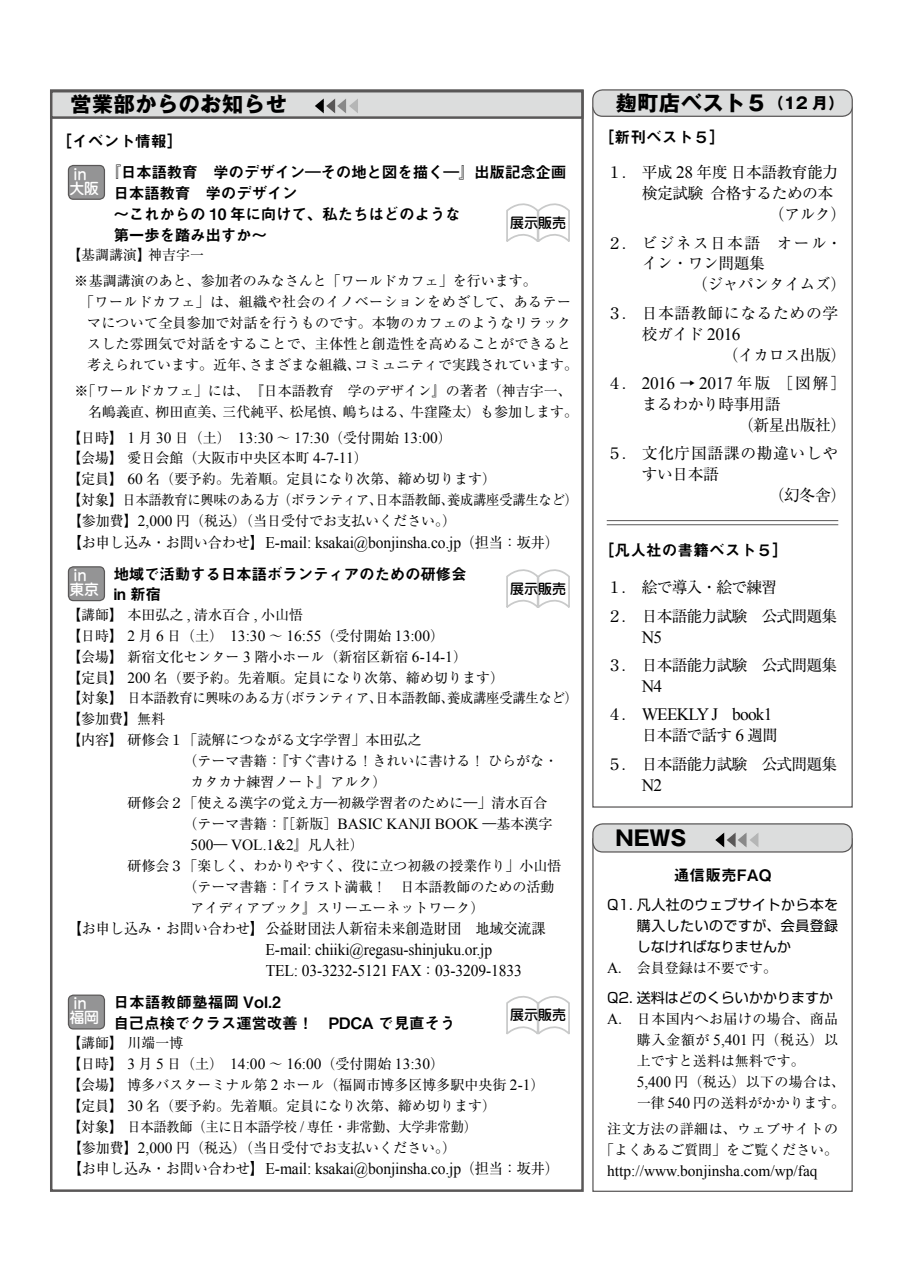
<style>
.page{position:relative;width:903px;height:1275px;background:#fff}
.page>*{position:absolute;margin:0;border:0;box-sizing:border-box;transform-origin:0 0}
.t1{font:700 21px "Gothic MB101 Pro";letter-spacing:.035em;color:#000}
.t2{font:17.32px/28.3px "Times New Roman";letter-spacing:-.045em;color:#000}
.t3{font:16.45px/20.8px "Times New Roman";letter-spacing:-.01em;color:#000;scale:.95 1}
.t4{font:15.75px/21px "Midashi Go Pro MB31";letter-spacing:-.025em;color:#000}
.t5{font:15.75px/21px "Ryumin Pro";letter-spacing:-.025em;color:#000}
.t6{font:15.75px/28.3px "Ryumin Pro";letter-spacing:-.05em;color:#000}
.t7{font:15.75px/28.3px "Ryumin Pro";letter-spacing:.045em;color:#000}
.t8{font:15.75px/21px "Ryumin Pro";letter-spacing:.085em;color:#000}
.t9{font:15.75px "Midashi Go Pro MB31";color:#000}
.t10{font:15.4px "Times New Roman";color:#000}
.t11{font:14.88px "Ryumin Pro";letter-spacing:-.01em;color:#000;scale:.95 1}
.t12{font:500 14.88px/14px "Jun 34 Pro";letter-spacing:-.025em;color:#fff}
.t13{font:14px/21px "Ryumin Pro";color:#000}
.t14{font:14px/21px "Ryumin Pro";letter-spacing:.02em;color:#000;text-align:center}
.t15{font:14px/21px "Ryumin Pro";letter-spacing:.025em;color:#000}
.t16{font:14px/21px "Shin Go Pro";color:#000;text-align:justify}
.t17{font:14px "Ryumin Pro";letter-spacing:-.02em;color:#000}
.t18{font:14px/21px "Ryumin Pro";letter-spacing:.035em;color:#000;text-align:center}
.t19{font:500 14px "Jun 34 Pro";color:#000}
.s1{font-family:"Ryumin Pro";font-size:14px}
.s2{font-family:"Times New Roman";font-size:15.4px}
.s3{font-family:"Ryumin Pro";font-size:14.88px}
.s4{font-size:15.75px}
.s5{font-family:"Times New Roman";font-size:17.32px}
.s6{font-family:"Ryumin Pro";font-size:15.75px}
</style>
<div class="page">
<hr style="left:607px;top:520px;width:231px;height:1px;background:#595757">
<hr style="left:607px;top:524px;width:231px;height:1px;background:#595757">
<div style="left:593px;top:90px;width:259px;height:26px;background:#dcdddd;border-radius:10px"></div>
<div style="left:592px;top:89px;width:261px;height:28px;border:1px solid #595757;border-radius:10px"></div>
<div style="left:592px;top:838px;width:261px;height:354px;border:1px solid #595757"></div>
<div style="left:593px;top:824px;width:259px;height:28px;background:#dcdddd;border-radius:10px"></div>
<div style="left:592px;top:823px;width:261px;height:30px;border:1px solid #595757;border-radius:10px"></div>
<svg style="left:715px;top:832px;width:44px;height:16px"></svg>
<div style="left:50px;top:90px;width:534px;height:29px;background:#dcdddd;border:2px solid #595757"></div>
<svg style="left:315px;top:98px;width:43px;height:16px"></svg>
<div style="left:68px;top:165px;width:36px;height:34px;background:#949495;border-radius:5px"></div>
<div style="left:68px;top:165px;width:37px;height:35px;border:1px solid #595757;border-radius:5px"></div>
<div style="left:68px;top:567px;width:36px;height:34px;background:#949495;border-radius:5px"></div>
<div style="left:68px;top:566px;width:37px;height:35px;border:1px solid #595757;border-radius:5px"></div>
<div style="left:68px;top:995px;width:36px;height:34px;background:#949495;border-radius:5px"></div>
<div style="left:68px;top:994px;width:37px;height:35px;border:1px solid #595757;border-radius:5px"></div>
<svg style="left:506px;top:569px;width:64px;height:39px"></svg>
<svg style="left:506px;top:203px;width:64px;height:39px"></svg>
<svg style="left:506px;top:996px;width:64px;height:39px"></svg>
<h1 class="t1" style="left:70px;top:87px;width:218px">営業部からのお知らせ</h1>
<p class="t4" style="left:56px;top:129px;width:127px">［イベント情報］</p>
<p class="t12" style="left:70px;top:166px;width:31px">in大阪</p>
<p class="t4" style="left:113px;top:160px;width:455px;text-indent:-8px">『日本語教育　学のデザイン―その地と図を描く―』出版記念企画日本語教育　学のデザイン<br>～これからの 10 年に向けて、私たちはどのような<br>第一歩を踏み出すか～</p>
<p class="t13" style="left:74px;top:241px;width:464px;line-height:25.9px;text-indent:-7px">【基調講演】神吉宇一<br>※基調講演のあと、参加者のみなさんと「ワールドカフェ」を行います。</p>
<p class="t14" style="left:80px;top:290px;width:500px">「ワールドカフェ」は、組織や社会のイノベーションをめざして、あるテーマについて全員参加で対話を行うものです。本物のカフェのようなリラックスした雰囲気で対話をすることで、主体性と創造性を高めることができると考えられています。近年、さまざまな組織、コミュニティで実践されています。</p>
<p class="t13" style="left:88px;top:379px;width:491px;text-indent:-14px">※「ワールドカフェ」には、『日本語教育 学のデザイン』の著者（神吉宇一、名嶋義直、栁田直美、三代純平、松尾慎、嶋ちはる、牛窪隆太）も参加します。</p>
<p class="t10" style="left:67px;top:426px;width:386px"><span class="s1">【日時】</span> 1 <span class="s1">月</span> 30 <span class="s1">日（土）</span> 13:30 <span class="s1">～</span> 17:30<span class="s1">（受付開始</span> 13:00<span class="s1">）</span></p>
<p class="t13" style="left:67px;top:447px;width:512px">【会場】愛日会館（大阪市中央区本町 <span class="s2">4-7-11</span>）<br>【定員】 <span class="s2">60</span> 名（要予約。先着順。定員になり次第、締め切ります）<br>【対象】日本語教育に興味のある方（ボランティア、日本語教師、養成講座受講生など）【参加費】<span class="s2">2,000</span> 円（税込）（当日受付でお支払いください。）</p>
<p class="t3" style="left:68px;top:531px;width:519px"><span class="s3">【お申し込み・お問い合わせ】</span>E-mail: ksakai@bonjinsha.co.jp<span class="s3">（担当：坂井）</span></p>
<p class="t12" style="left:70px;top:567px;width:31px">in東京</p>
<p class="t4" style="left:113px;top:561px;width:375px">地域で活動する日本語ボランティアのための研修会 　in 新宿</p>
<p class="t13" style="left:67px;top:603px;width:237px">【講師】本田弘之 <span class="s2">,</span> 清水百合 <span class="s2">,</span> 小山悟</p>
<p class="t10" style="left:67px;top:625px;width:378px"><span class="s1">【日時】</span> 2 <span class="s1">月</span> 6 <span class="s1">日（土）</span> 13:30 <span class="s1">～</span> 16:55<span class="s1">（受付開始</span> 13:00<span class="s1">）</span></p>
<p class="t13" style="left:67px;top:645px;width:401px">【会場】新宿文化センター <span class="s2">3</span> 階小ホール（新宿区新宿 <span class="s2">6-14-1</span>）</p>
<p class="t13" style="left:67px;top:666px;width:438px">【定員】 <span class="s2">200</span> 名（要予約。先着順。定員になり次第、締め切ります）</p>
<p class="t17" style="left:67px;top:687px;width:512px">【対象】日本語教育に興味のある方（ボランティア、日本語教師、養成講座受講生など）</p>
<p class="t13" style="left:67px;top:708px;width:99px">【参加費】無料</p>
<p class="t13" style="left:67px;top:729px;width:356px">【内容】研修会１「読解につながる文字学習」本田弘之</p>
<p class="t13" style="left:183px;top:750px;width:376px">（テーマ書籍：『すぐ書ける！きれいに書ける！ひらがな・</p>
<p class="t13" style="left:190px;top:770px;width:197px">カタカナ練習ノート』アルク）</p>
<p class="t13" style="left:127px;top:791px;width:421px">研修会２「使える漢字の覚え方―初級学習者のために―」清水百合</p>
<p class="t13" style="left:183px;top:812px;width:371px">（テーマ書籍：『［新版］<span class="s2">BASIC KANJI BOOK</span> ―基本漢字</p>
<p class="t10" style="left:190px;top:834px;width:175px">500<span class="s1">―</span> VOL.1&amp;2<span class="s1">』凡人社）</span></p>
<p class="t13" style="left:127px;top:854px;width:435px">研修会３「楽しく、わかりやすく、役に立つ初級の授業作り」小山悟</p>
<p class="t13" style="left:183px;top:875px;width:372px">（テーマ書籍：『イラスト満載！ 日本語教師のための活動</p>
<p class="t13" style="left:190px;top:896px;width:295px">アイディアブック』スリーエーネットワーク）</p>
<p class="t11" style="left:68px;top:917px;width:504px">【お申し込み・お問い合わせ】公益財団法人新宿未来創造財団 地域交流課</p>
<p class="t3" style="left:266px;top:939px;width:271px">E-mail: chiiki@regasu-shinjuku.or.jp<br>TEL: 03-3232-5121 FAX<span class="s3">：</span>03-3209-1833</p>
<p class="t12" style="left:70px;top:995px;width:31px">in福岡</p>
<p class="t4" style="left:113px;top:989px;width:344px">日本語教師塾福岡 Vol.2<br>自己点検でクラス運営改善！　PDCA で見直そう</p>
<p class="t13" style="left:67px;top:1031px;width:118px">【講師】川端一博</p>
<p class="t10" style="left:67px;top:1053px;width:378px"><span class="s1">【日時】</span> 3 <span class="s1">月</span> 5 <span class="s1">日（土）</span> 14:00 <span class="s1">～</span> 16:00<span class="s1">（受付開始</span> 13:30<span class="s1">）</span></p>
<p class="t13" style="left:67px;top:1073px;width:479px">【会場】博多バスターミナル第 <span class="s2">2</span> ホール（福岡市博多区博多駅中央街 <span class="s2">2-1</span>）【定員】 <span class="s2">30</span> 名（要予約。先着順。定員になり次第、締め切ります）<br>【対象】日本語教師（主に日本語学校 <span class="s2">/</span> 専任・非常勤、大学非常勤）<br>【参加費】<span class="s2">2,000</span> 円（税込）（当日受付でお支払いください。）</p>
<p class="t3" style="left:68px;top:1158px;width:519px"><span class="s3">【お申し込み・お問い合わせ】</span>E-mail: ksakai@bonjinsha.co.jp<span class="s3">（担当：坂井）</span></p>
<p class="t19" style="left:510px;top:212px;width:57px">展示販売</p>
<p class="t19" style="left:510px;top:577px;width:57px">展示販売</p>
<p class="t19" style="left:510px;top:1004px;width:57px">展示販売</p>
<h1 class="t1" style="left:616px;top:86px;width:230px">麹町店ベスト５<span class="s4">（12 月）</span></h1>
<p class="t4" style="left:599px;top:125px;width:127px">［新刊ベスト５］</p>
<p class="t5" style="left:607px;top:161px;width:233px">１．平成 <span class="s5">28</span> 年度日本語教育能力</p>
<p class="t5" style="left:642px;top:182px;width:193px">検定試験合格するための本</p>
<p class="t5" style="left:769px;top:203px;width:79px">（アルク）</p>
<p class="t8" style="left:642px;top:231px;width:202px;text-indent:-35px">２．ビジネス日本語 オール・イン・ワン問題集</p>
<p class="t7" style="left:607px;top:269px;width:241px;text-indent:85px">（ジャパンタイムズ）<br>３．日本語教師になるための学</p>
<p class="t5" style="left:723px;top:322px;width:125px;text-indent:-81px">校ガイド <span class="s5">2016<br></span>（イカロス出版）</p>
<p class="t5" style="left:607px;top:371px;width:241px">４． <span class="s5">2016</span> → <span class="s5">2017</span> 年版［図解］</p>
<p class="t5" style="left:642px;top:392px;width:140px">まるわかり時事用語</p>
<p class="t5" style="left:738px;top:413px;width:109px">（新星出版社）</p>
<p class="t7" style="left:607px;top:438px;width:233px">５．文化庁国語課の勘違いしや</p>
<p class="t5" style="left:642px;top:463px;width:79px">すい日本語</p>
<p class="t5" style="left:769px;top:483px;width:79px">（幻冬舎）</p>
<p class="t9" style="left:599px;top:538px;width:190px">［凡人社の書籍ベスト５］</p>
<p class="t6" style="left:607px;top:572px;width:232px">１．絵で導入・絵で練習<br>２．日本語能力試験 公式問題集</p>
<p class="t2" style="left:642px;top:622px;width:22px">N5</p>
<p class="t6" style="left:607px;top:650px;width:232px">３．日本語能力試験 公式問題集</p>
<p class="t2" style="left:607px;top:671px;width:167px;text-indent:35px">N4<br><span class="s6">４．</span> WEEKLY J book1</p>
<p class="t6" style="left:607px;top:720px;width:232px;text-indent:35px">日本語で話す <span class="s5">6</span> 週間<br>５．日本語能力試験 公式問題集</p>
<p class="t2" style="left:642px;top:770px;width:22px">N2</p>
<h1 class="t1" style="left:615px;top:821px;width:94px">NEWS　</h1>
<p class="t9" style="left:674px;top:862px;width:99px">通信販売FAQ</p>
<p class="t16" style="left:637px;top:892px;width:203px;text-indent:-30px">Q1. 凡人社のウェブサイトから本を購入したいのですが、会員登録しなければなりませんか</p>
<p class="t13" style="left:607px;top:956px;width:171px"><span class="s2">A</span>．会員登録は不要です。</p>
<p class="t16" style="left:607px;top:986px;width:227px">Q2. 送料はどのくらいかかりますか</p>
<p class="t15" style="left:637px;top:1008px;width:210px;text-indent:-30px"><span class="s2">A</span>．日本国内へお届けの場合、商品購入金額が <span class="s2">5,401</span> 円（税込）以上ですと送料は無料です。<br><span class="s2">5,400</span> 円（税込）以下の場合は、一律 <span class="s2">540</span> 円の送料がかかります。</p>
<p class="t18" style="left:600px;top:1117px;width:240px">注文方法の詳細は、ウェブサイトの「よくあるご質問」をご覧ください。</p>
<p class="t10" style="left:607px;top:1160px;width:212px">http://www.bonjinsha.com/wp/faq</p>
</div>
